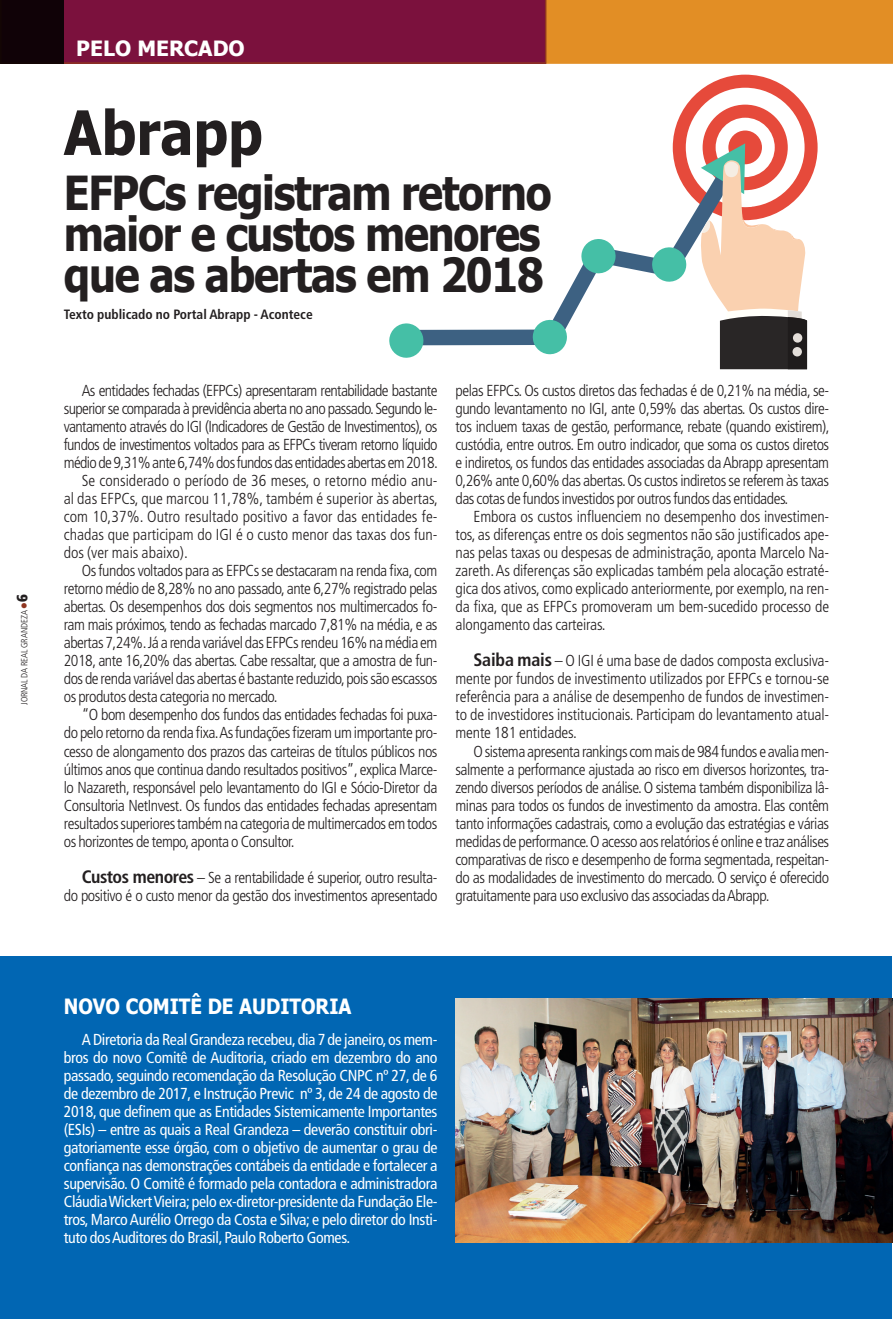
<style>
.page{position:relative;width:893px;height:1319px;background:#fff}
.page>*{position:absolute;margin:0;border:0;box-sizing:border-box;transform-origin:0 0}
.Titulo_1{font:700 61.35px "Tahoma";color:#231f20;scale:.9 1}
.Titulo_1-2{font:700 46.8px/40.8px "Tahoma";letter-spacing:-.03em;color:#231f20;scale:.9 1}
.TIT_PEQ{font:700 21px "Tahoma";color:#fff;scale:.9 1}
.TIT_PEQ-2{font:700 21px "Tahoma";color:#fff}
.TEXT{font:300 condensed 15.9px/18px "Frutiger";letter-spacing:-.03em;color:#231f20;text-align:justify}
.TEXT-2{font:condensed 15.9px/18px "Frutiger";letter-spacing:-.02em;color:#fff;text-align:justify}
.Cargo{font:700 condensed 13.5px "Frutiger";color:#231f20}
.TEXT-3{font:300 condensed 9px "Frutiger";letter-spacing:-.01em;color:#231f20}
.s1{color:#8f3520}
.s2{font-weight:900;font-size:15px}
.s3{font-weight:700;font-size:18px}
</style>
<div class="page">
<div style="left:546px;top:0;width:346px;height:64px;background:#e28e25"></div>
<svg style="left:892px;top:0;width:1px;height:64px"></svg>
<div style="left:0;top:956px;width:892px;height:362px;background:#0166b3"></div>
<div style="left:64px;top:0;width:482px;height:64px;background:#7b113d"></div>
<div style="left:0;top:0;width:64px;height:64px;background:#100207"></div>
<img style="left:455px;top:998px;width:438px;height:244px">
<svg style="left:424px;top:250px;width:227px;height:96px"></svg>
<svg style="left:389px;top:323px;width:35px;height:35px"></svg>
<svg style="left:532px;top:319px;width:36px;height:36px"></svg>
<svg style="left:581px;top:239px;width:35px;height:35px"></svg>
<svg style="left:651px;top:75px;width:167px;height:294px"></svg>
<div style="left:793px;top:333px;width:9px;height:9px;background:#e3ded9;border-radius:50%"></div>
<div style="left:792px;top:347px;width:10px;height:9px;background:#e3ded9;border-radius:50%"></div>
<p class="TEXT-3" style="left:19px;top:705px;width:112px;rotate:-90deg">JORNAL DA REAL GRANDEZA <span class="s1">●</span><span class="s2">6</span></p>
<p class="TIT_PEQ-2" style="left:76px;top:33px;width:170px">PELO MERCADO</p>
<p class="Titulo_1" style="left:64px;top:90px;width:223px">Abrapp</p>
<p class="Titulo_1-2" style="left:64px;top:175px;width:544px">EFPCs registram retorno maior e custos menores que as abertas em 2018</p>
<p class="Cargo" style="left:64px;top:306px;width:250px">Texto publicado no Portal Abrapp - Acontece</p>
<p class="TEXT" style="left:64px;top:382px;width:376px;text-indent:18px">As entidades fechadas (EFPCs) apresentaram rentabilidade bastante superior se comparada à previdência aberta no ano passado. Segundo le&shy;vantamento através do IGI (Indicadores de Gestão de Investimentos), os fundos de investimentos voltados para as EFPCs tiveram retorno líquido médio de 9,31% ante 6,74% dos fundos das entidades abertas em 2018.</p>
<p class="TEXT" style="left:64px;top:472px;width:376px;text-indent:18px">Se considerado o período de 36 meses, o retorno médio anu&shy;al das EFPCs, que marcou 11,78%, também é superior às abertas, com 10,37%. Outro resultado positivo a favor das entidades fe&shy;chadas que participam do IGI é o custo menor das taxas dos fun&shy;dos (ver mais abaixo).</p>
<p class="TEXT" style="left:64px;top:562px;width:375px;text-indent:18px">Os fundos voltados para as EFPCs se destacaram na renda fixa, com retorno médio de 8,28% no ano passado, ante 6,27% registrado pelas abertas. Os desempenhos dos dois segmentos nos multimercados fo&shy;ram mais próximos, tendo as fechadas marcado 7,81% na média, e as abertas 7,24%. Já a renda variável das EFPCs rendeu 16% na média em 2018, ante 16,20% das abertas. Cabe ressaltar, que a amostra de fun&shy;dos de renda variável das abertas é bastante reduzido, pois são escassos os produtos desta categoria no mercado.</p>
<p class="TEXT" style="left:64px;top:706px;width:375px;text-indent:18px">“O bom desempenho dos fundos das entidades fechadas foi puxa&shy;do pelo retorno da renda fixa. As fundações fizeram um importante pro&shy;cesso de alongamento dos prazos das carteiras de títulos públicos nos últimos anos que continua dando resultados positivos”, explica Marce&shy;lo Nazareth, responsável pelo levantamento do IGI e Sócio-Diretor da Consultoria NetInvest. Os fundos das entidades fechadas apresentam resultados superiores também na categoria de multimercados em todos os horizontes de tempo, aponta o Consultor.</p>
<p class="TEXT" style="left:64px;top:868px;width:375px;text-align:right"><span class="s3">Custos menores</span> – Se a rentabilidade é superior, outro resulta&shy;do positivo é o custo menor da gestão dos investimentos apresentado</p>
<p class="TEXT" style="left:455px;top:382px;width:376px">pelas EFPCs. Os custos diretos das fechadas é de 0,21% na média, se&shy;gundo levantamento no IGI, ante 0,59% das abertas. Os custos dire&shy;tos incluem taxas de gestão, performance, rebate (quando existirem), custódia, entre outros. Em outro indicador, que soma os custos diretos e indiretos, os fundos das entidades associadas da Abrapp apresentam 0,26% ante 0,60% das abertas. Os custos indiretos se referem às taxas das cotas de fundos investidos por outros fundos das entidades.</p>
<p class="TEXT" style="left:455px;top:508px;width:375px;text-indent:18px">Embora os custos influenciem no desempenho dos investimen&shy;tos, as diferenças entre os dois segmentos não são justificados ape&shy;nas pelas taxas ou despesas de administração, aponta Marcelo Na&shy;zareth. As diferenças são explicadas também pela alocação estraté&shy;gica dos ativos, como explicado anteriormente, por exemplo, na ren&shy;da fixa, que as EFPCs promoveram um bem-sucedido processo de alongamento das carteiras.</p>
<p class="TEXT" style="left:455px;top:652px;width:375px;text-indent:18px"><span class="s3">Saiba mais</span> – O IGI é uma base de dados composta exclusiva&shy;mente por fundos de investimento utilizados por EFPCs e tornou-se referência para a análise de desempenho de fundos de investimen&shy;to de investidores institucionais. Participam do levantamento atual&shy;mente 181 entidades.</p>
<p class="TEXT" style="left:455px;top:742px;width:375px;text-indent:18px">O sistema apresenta rankings com mais de 984 fundos e avalia men&shy;salmente a performance ajustada ao risco em diversos horizontes, tra&shy;zendo diversos períodos de análise. O sistema também disponibiliza lâ&shy;minas para todos os fundos de investimento da amostra. Elas contêm tanto informações cadastrais, como a evolução das estratégias e várias medidas de performance. O acesso aos relatórios é online e traz análises comparativas de risco e desempenho de forma segmentada, respeitan&shy;do as modalidades de investimento do mercado. O serviço é oferecido gratuitamente para uso exclusivo das associadas da Abrapp.</p>
<p class="TIT_PEQ" style="left:64px;top:991px;width:321px">NOVO COMITÊ DE AUDITORIA</p>
<p class="TEXT-2" style="left:64px;top:1030px;width:375px;text-indent:18px">A Diretoria da Real Grandeza recebeu, dia 7 de janeiro, os mem&shy;bros do novo Comitê de Auditoria, criado em dezembro do ano passado, seguindo recomendação da Resolução CNPC nº 27, de 6 de dezembro de 2017, e Instrução Previc nº 3, de 24 de agosto de 2018, que definem que as Entidades Sistemicamente Importantes (ESIs) – entre as quais a Real Grandeza – deverão constituir obri&shy;gatoriamente esse órgão, com o objetivo de aumentar o grau de confiança nas demonstrações contábeis da entidade e fortalecer a supervisão. O Comitê é formado pela contadora e administradora Cláudia Wickert Vieira; pelo ex-diretor-presidente da Fundação Ele&shy;tros, Marco Aurélio Orrego da Costa e Silva; e pelo diretor do Insti&shy;tuto dos Auditores do Brasil, Paulo Roberto Gomes.</p>
</div>
